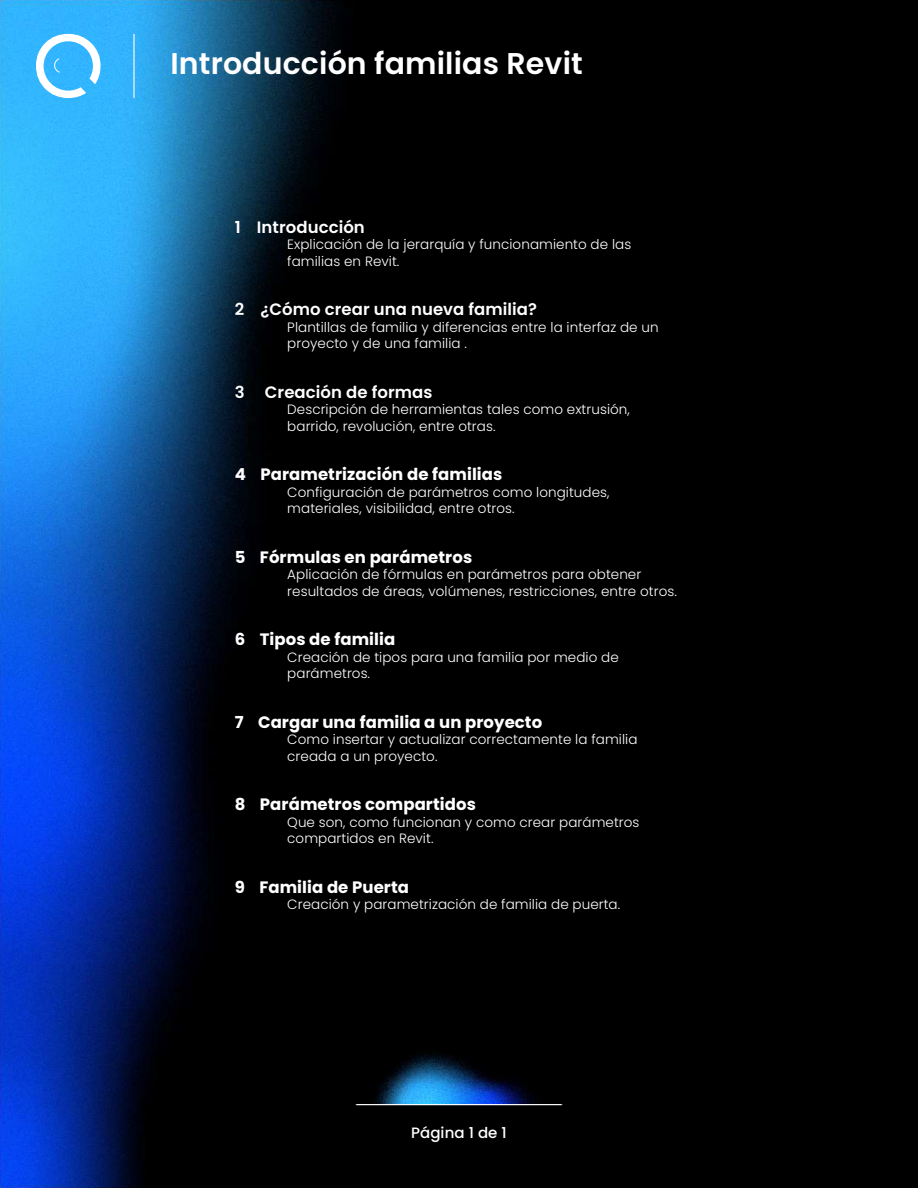
<style>
.page{position:relative;width:918px;height:1188px;background:#fff}
.page>*{position:absolute;margin:0;border:0;box-sizing:border-box;transform-origin:0 0}
.t1{font:600 30px "Poppins";letter-spacing:.005em;color:#fff}
.t2{font:700 16.5px "Poppins";letter-spacing:.005em;color:#fff}
.t3{font:600 16.5px "Poppins";letter-spacing:.005em;color:#fff}
.t4{font:500 15px "Poppins";letter-spacing:.005em;color:#fff}
.t5{font:300 13.5px/16.5px "Poppins";letter-spacing:.005em;color:#fff}
</style>
<div class="page">
<img style="left:0;top:0;width:356px;height:1167px">
<div style="left:356px;top:0;width:562px;height:1188px;background:#000"></div>
<img style="left:294px;top:961px;width:269px;height:206px">
<div style="left:353px;top:1001px;width:218px;height:30px;background:#000"></div>
<hr style="left:356px;top:1104px;width:206px;height:1px;background:#fff">
<img style="left:0;top:1167px;width:356px;height:21px">
<div style="left:349px;top:1019px;width:11px;height:85px;background:#000"></div>
<div style="left:557px;top:1024px;width:11px;height:79px;background:#000"></div>
<svg style="left:36px;top:34px;width:65px;height:64px"></svg>
<hr style="left:133px;top:34px;width:2px;height:64px;background:#fff">
<h1 class="t1" style="left:170px;top:46px;width:414px">Introducción familias Revit</h1>
<p class="t3" style="left:235px;top:217px;width:132px">1 Introducción</p>
<p class="t5" style="left:287px;top:236px;width:345px">Explicación de la jerarquía y funcionamiento de las familias en Revit.</p>
<p class="t3" style="left:235px;top:300px;width:304px">2 ¿Cómo crear una nueva familia?</p>
<p class="t5" style="left:287px;top:319px;width:373px">Plantillas de familia y diferencias entre la interfaz de un proyecto y de una familia .</p>
<p class="t3" style="left:235px;top:382px;width:199px">3 Creación de formas</p>
<p class="t5" style="left:287px;top:401px;width:344px">Descripción de herramientas tales como extrusión, barrido, revolución, entre otras.</p>
<p class="t2" style="left:235px;top:465px;width:269px">4 Parametrización de familias</p>
<p class="t5" style="left:287px;top:484px;width:324px">Configuración de parámetros como longitudes, materiales, visibilidad, entre otros.</p>
<p class="t2" style="left:235px;top:547px;width:239px">5 Fórmulas en parámetros</p>
<p class="t5" style="left:287px;top:566px;width:391px">Aplicación de fórmulas en parámetros para obtener resultados de áreas, volúmenes, restricciones, entre otros.</p>
<p class="t2" style="left:235px;top:630px;width:162px">6 Tipos de familia</p>
<p class="t5" style="left:287px;top:649px;width:333px">Creación de tipos para una familia por medio de parámetros.</p>
<p class="t2" style="left:235px;top:712px;width:309px">7 Cargar una familia a un proyecto</p>
<p class="t5" style="left:287px;top:731px;width:352px">Como insertar y actualizar correctamente la familia creada a un proyecto.</p>
<p class="t2" style="left:235px;top:795px;width:243px">8 Parámetros compartidos</p>
<p class="t5" style="left:287px;top:814px;width:354px">Que son, como funcionan y como crear parámetros compartidos en Revit.</p>
<p class="t2" style="left:235px;top:877px;width:176px">9 Familia de Puerta</p>
<p class="t5" style="left:287px;top:896px;width:334px">Creación y parametrización de familia de puerta.</p>
<p class="t4" style="left:411px;top:1124px;width:97px">Página 1 de 1</p>
</div>
